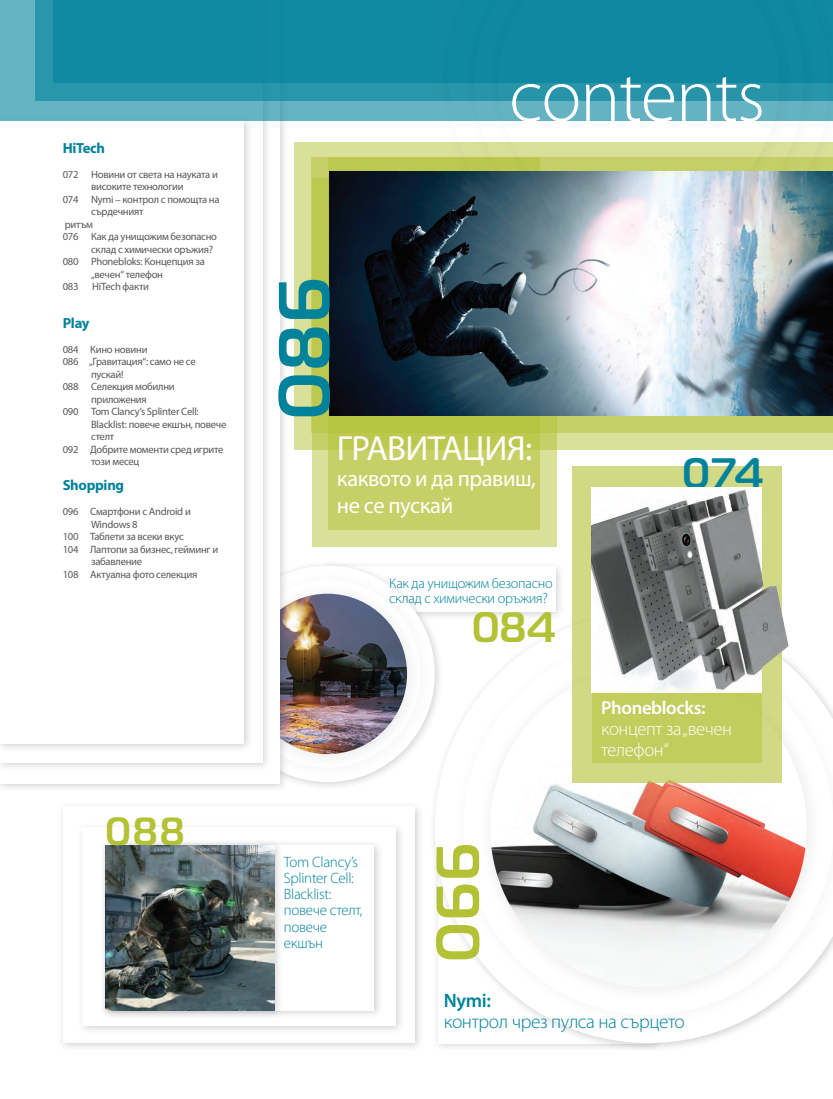
<style>
.page{position:relative;width:833px;height:1099px;background:#fff}
.page>*{position:absolute;margin:0;border:0;box-sizing:border-box;transform-origin:0 0}
.t1{font:300 75px "Myriad Pro";letter-spacing:-.015em;color:#fff}
.t2{font:72.5px "NK89";color:#00829b}
.t3{font:60.88px "NK89";color:#b3c135}
.t4{font:42.5px "NK89";color:#b3c135}
.t5{font:42.5px "NK89";color:#00829b}
.t6{font:39.38px "NK89";color:#b3c135}
.t7{font:35px "Myriad Pro";letter-spacing:-.02em;color:#fff}
.t8{font:22.5px/26.2px "Myriad Pro";letter-spacing:-.02em;color:#fff}
.t9{font:300 19.38px/21.2px "Myriad Pro";letter-spacing:-.02em;color:#00829b}
.t10{font:300 18.75px/21px "Myriad Pro";letter-spacing:-.02em;color:#fff}
.t11{font:300 15px/16.2px "Myriad Pro";letter-spacing:-.02em;color:#00829b}
.t12{font:700 14.62px "Myriad Pro";letter-spacing:-.02em;color:#00829b}
.t13{font:300 14.38px/15.5px "Myriad Pro";letter-spacing:-.02em;color:#00829b}
.t14{font:10.62px "Myriad Pro";letter-spacing:-.025em;color:#57585a}
.s1{font-weight:600}
</style>
<div class="page">
<div style="left:318px;top:561px;width:247px;height:60px;background:#231f20;opacity:.2"></div>
<div style="left:324px;top:566px;width:232px;height:45px;background:#fff"></div>
<div style="left:215px;top:560px;width:229px;height:231px;background:#fff"></div>
<div style="left:221px;top:566px;width:217px;height:219px;background:#231f20;opacity:.1"></div>
<div style="left:234px;top:580px;width:190px;height:191px;background:#fcfcfc"></div>
<img style="left:289px;top:593px;width:118px;height:161px">
<div style="left:0;top:0;width:289px;height:792px;background:#231f20;opacity:.2"></div>
<div style="left:0;top:0;width:279px;height:783px;background:#fff"></div>
<div style="left:0;top:0;width:271px;height:771px;background:#231f20;opacity:.2"></div>
<div style="left:0;top:0;width:262px;height:762px;background:#fff"></div>
<div style="left:0;top:115px;width:253px;height:638px;background:#231f20;opacity:.2"></div>
<div style="left:0;top:121px;width:244px;height:623px;background:#fff"></div>
<div style="left:57px;top:800px;width:367px;height:252px;background:#231f20;opacity:.2"></div>
<div style="left:63px;top:806px;width:351px;height:237px;background:#fff"></div>
<div style="left:77px;top:821px;width:328px;height:214px;background:#231f20;opacity:.2"></div>
<div style="left:82px;top:827px;width:313px;height:198px;background:#fff"></div>
<div style="left:100px;top:839px;width:284px;height:180px;background:#231f20;opacity:.2"></div>
<div style="left:106px;top:845px;width:268px;height:165px;background:#fff"></div>
<div style="left:100px;top:839px;width:183px;height:180px;background:#231f20;opacity:.2"></div>
<img style="left:106px;top:845px;width:168px;height:165px">
<div style="left:429px;top:606px;width:404px;height:446px;background:#231f20;opacity:.2"></div>
<svg style="left:435px;top:612px;width:398px;height:431px"></svg>
<div style="left:449px;top:627px;width:384px;height:405px;background:#fff"></div>
<img style="left:490px;top:669px;width:316px;height:318px">
<div style="left:572px;top:466px;width:209px;height:317px;background:#d1d985"></div>
<div style="left:593px;top:487px;width:169px;height:276px;background:#c2cd5d"></div>
<div style="left:294px;top:142px;width:539px;height:308px;background:#d9e09a"></div>
<svg style="left:312px;top:432px;width:244px;height:114px;fill:#d9e09a"></svg>
<svg style="left:328px;top:432px;width:211px;height:97px;fill:#c6d067"></svg>
<svg style="left:312px;top:157px;width:521px;height:275px"></svg>
<div style="left:0;top:0;width:833px;height:120px;background:#66b4c3"></div>
<div style="left:35px;top:0;width:798px;height:101px;background:#2896ab"></div>
<div style="left:53px;top:0;width:780px;height:82px;background:#108aa1"></div>
<div style="left:435px;top:0;width:398px;height:290px;background:#231f20;opacity:.1"></div>
<svg style="left:448px;top:0;width:381px;height:171px"></svg>
<div style="left:460px;top:0;width:361px;height:265px;background:#231f20;opacity:.1"></div>
<svg style="left:474px;top:0;width:330px;height:171px"></svg>
<div style="left:484px;top:0;width:313px;height:241px;background:#231f20;opacity:.1"></div>
<svg style="left:498px;top:0;width:282px;height:171px"></svg>
<img style="left:330px;top:171px;width:503px;height:244px">
<img style="left:592px;top:487px;width:169px;height:205px">
<img style="left:592px;top:490px;width:171px;height:199px">
<p class="t12" style="left:63px;top:138px;width:44px">HiTech</p>
<p class="t14" style="left:63px;top:168px;width:157px">072 Новини от света на науката и</p>
<p class="t14" style="left:91px;top:180px;width:94px">високите технологии</p>
<p class="t14" style="left:63px;top:193px;width:158px">074 Nymi – контрол с помощта на</p>
<p class="t14" style="left:91px;top:205px;width:54px">сърдечният</p>
<p class="t14" style="left:65px;top:218px;width:30px">ритъм</p>
<p class="t14" style="left:63px;top:230px;width:156px">076 Как да унищожим безопасно</p>
<p class="t14" style="left:91px;top:243px;width:123px">склад с химически оръжия?</p>
<p class="t14" style="left:63px;top:255px;width:144px">080 Phonebloks: Концепция за</p>
<p class="t14" style="left:91px;top:268px;width:73px">„вечен“ телефон</p>
<p class="t14" style="left:63px;top:280px;width:17px">083</p>
<p class="t14" style="left:92px;top:280px;width:58px">HiTech факти</p>
<p class="t12" style="left:63px;top:313px;width:28px">Play</p>
<p class="t14" style="left:63px;top:343px;width:86px">084 Кино новини</p>
<p class="t14" style="left:63px;top:355px;width:134px">086 „Гравитация“: само не се</p>
<p class="t14" style="left:91px;top:368px;width:34px">пускай!</p>
<p class="t14" style="left:63px;top:380px;width:114px">088 Селекция мобилни</p>
<p class="t14" style="left:91px;top:393px;width:57px">приложения</p>
<p class="t14" style="left:63px;top:405px;width:137px">090 Tom Clancy’s Splinter Cell:</p>
<p class="t14" style="left:91px;top:418px;width:137px">Blacklist: повече екшън, повече</p>
<p class="t14" style="left:91px;top:430px;width:25px">стелт</p>
<p class="t14" style="left:63px;top:443px;width:162px">092 Добрите моменти сред игрите</p>
<p class="t14" style="left:91px;top:455px;width:50px">този месец</p>
<p class="t12" style="left:63px;top:476px;width:63px">Shopping</p>
<p class="t14" style="left:63px;top:505px;width:130px">096 Смартфони с Android и</p>
<p class="t14" style="left:91px;top:518px;width:48px">Windows 8</p>
<p class="t14" style="left:63px;top:530px;width:123px">100 Таблети за всеки вкус</p>
<p class="t14" style="left:63px;top:543px;width:157px">104 Лаптопи за бизнес, гейминг и</p>
<p class="t14" style="left:91px;top:555px;width:53px">забавление</p>
<p class="t14" style="left:63px;top:568px;width:136px">108 Актуална фото селекция</p>
<p class="t6" style="left:106px;top:807px;width:81px">088</p>
<p class="t1" style="left:509px;top:51px;width:257px">contents</p>
<p class="t2" style="left:261px;top:419px;width:144px;rotate:-90deg">086</p>
<p class="t7" style="left:337px;top:426px;width:197px">ГРАВИТАЦИЯ:</p>
<p class="t8" style="left:337px;top:465px;width:200px">каквото и да правиш, не се пускай</p>
<p class="t13" style="left:389px;top:575px;width:165px">Как да унищожим безопасно склад с химически оръжия?</p>
<p class="t4" style="left:472px;top:601px;width:86px">084</p>
<p class="t5" style="left:682px;top:448px;width:83px">074</p>
<p class="t10" style="left:601px;top:697px;width:132px"><span class="s1">Phoneblocks: </span>концепт за „вечен телефон“</p>
<p class="t11" style="left:284px;top:853px;width:80px">Tom Clancy’s<br>Splinter Cell:<br>Blacklist: повече стелт, повече екшън</p>
<p class="t3" style="left:421px;top:961px;width:121px;rotate:-90deg">066</p>
<p class="t9" style="left:444px;top:989px;width:242px"><span class="s1">Nymi:<br></span>контрол чрез пулса на сърцето</p>
</div>
